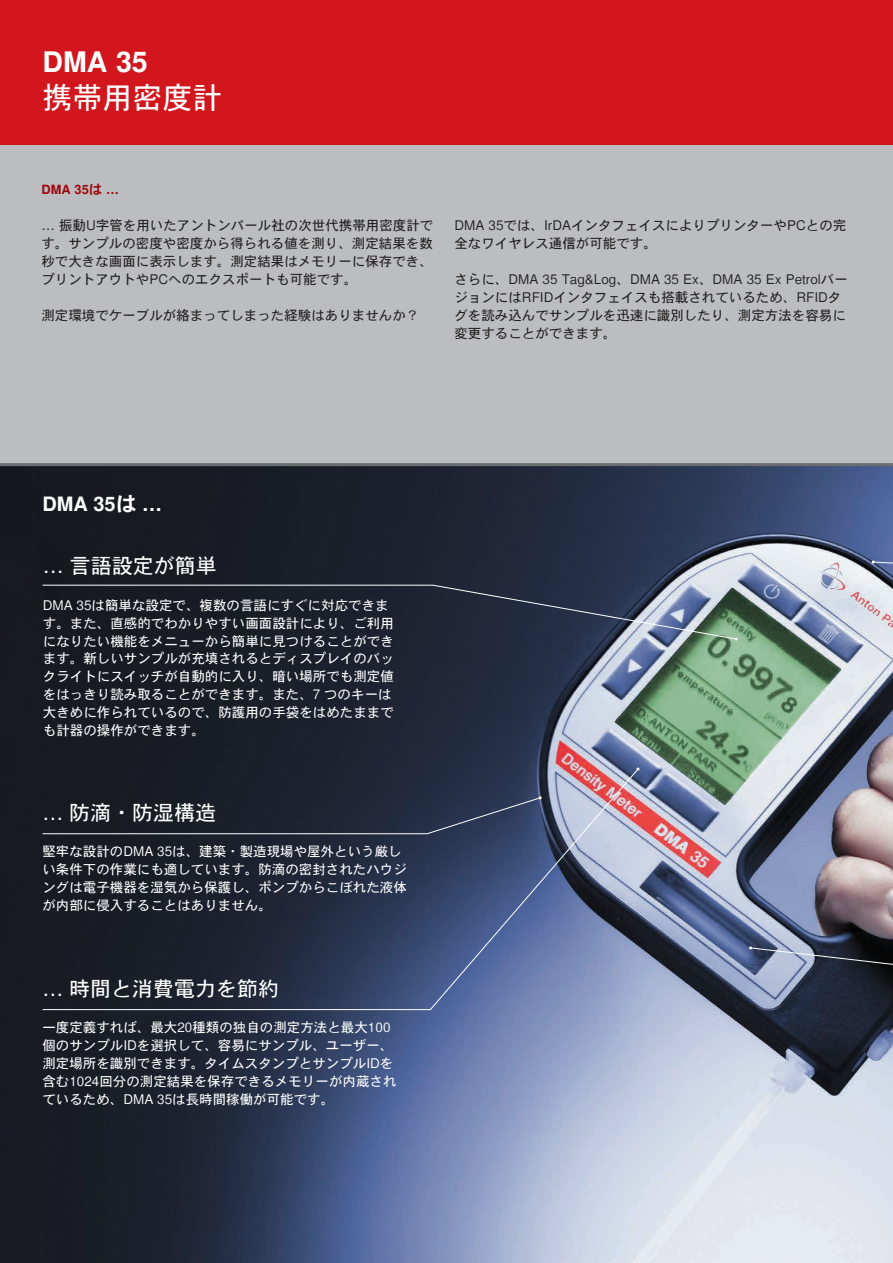
<style>
.page{position:relative;width:893px;height:1263px;background:#fff}
.page>*{position:absolute;margin:0;border:0;box-sizing:border-box;transform-origin:0 0}
.t1{font:30px "URW Heisei Gothic";color:#fff}
.t2{font:700 30px "URW Heisei Gothic";color:#fff}
.t3{font:21px "URW Heisei Gothic";color:#fff}
.t4{font:700 21px "URW Heisei Gothic";color:#fff}
.t5{font:13.5px/18px "URW Heisei Gothic";color:#fff}
.t6{font:13.5px/18px "URW Heisei Gothic";color:#231f20}
.t7{font:700 13.5px "URW Heisei Gothic";color:#9d070d}
</style>
<div class="page">
<div style="left:0;top:145px;width:893px;height:344px;background:#bcbdc0"></div>
<div style="left:0;top:0;width:893px;height:145px;background:#d2161e"></div>
<img style="left:0;top:466px;width:893px;height:797px">
<svg style="left:42px;top:584px;width:696px;height:56px;background:#303744"></svg>
<svg style="left:42px;top:768px;width:597px;height:242px;background:#373f55"></svg>
<svg style="left:872px;top:561px;width:21px;height:25px"></svg>
<svg style="left:749px;top:946px;width:144px;height:71px;background:#444c5f"></svg>
<hr style="left:0;top:463px;width:893px;height:3px;background:#6c6d70">
<h1 class="t2" style="left:43px;top:45px;width:107px">DMA 35</h1>
<h1 class="t1" style="left:43px;top:76px;width:182px">携帯用密度計</h1>
<p class="t7" style="left:41px;top:182px;width:79px">DMA 35は …</p>
<p class="t6" style="left:41px;top:216px;width:393px;text-align:justify">… 振動U字管を用いたアントンパール社の次世代携帯用密度計です。サンプルの密度や密度から得られる値を測り、測定結果を数秒で大きな画面に表示します。測定結果はメモリーに保存でき、プリントアウトやPCへのエクスポートも可能です。</p>
<p class="t6" style="left:41px;top:306px;width:379px">測定環境でケーブルが絡まってしまった経験はありませんか？</p>
<p class="t6" style="left:454px;top:216px;width:393px">DMA 35では、IrDAインタフェイスによりプリンターやPCとの完全なワイヤレス通信が可能です。</p>
<p class="t6" style="left:454px;top:270px;width:395px">さらに、DMA 35 Tag&amp;Log、DMA 35 Ex、DMA 35 Ex PetrolバージョンにはRFIDインタフェイスも搭載されているため、RFIDタグを読み込んでサンプルを迅速に識別したり、測定方法を容易に変更することができます。</p>
<h2 class="t4" style="left:43px;top:492px;width:121px">DMA 35は …</h2>
<h2 class="t3" style="left:43px;top:551px;width:175px">… 言語設定が簡単</h2>
<p class="t5" style="left:43px;top:595px;width:353px">DMA 35は簡単な設定で、複数の言語にすぐに対応できます。また、直感的でわかりやすい画面設計により、ご利用になりたい機能をメニューから簡単に見つけることができます。新しいサンプルが充填されるとディスプレイのバックライトにスイッチが自動的に入り、暗い場所でも測定値をはっきり読み取ることができます。また、7 つのキーは大きめに作られているので、防護用の手袋をはめたままでも計器の操作ができます。</p>
<h2 class="t3" style="left:42px;top:798px;width:175px">… 防滴・防湿構造</h2>
<p class="t5" style="left:42px;top:842px;width:366px">堅牢な設計のDMA 35は、建築・製造現場や屋外という厳しい条件下の作業にも適しています。防滴の密封されたハウジングは電子機器を湿気から保護し、ポンプからこぼれた液体が内部に侵入することはありません。</p>
<h2 class="t3" style="left:42px;top:974px;width:238px">… 時間と消費電力を節約</h2>
<p class="t5" style="left:42px;top:1018px;width:356px">一度定義すれば、最大20種類の独自の測定方法と最大100個のサンプルIDを選択して、容易にサンプル、ユーザー、測定場所を識別できます。タイムスタンプとサンプルIDを含む1024回分の測定結果を保存できるメモリーが内蔵されているため、DMA 35は長時間稼働が可能です。</p>
</div>
